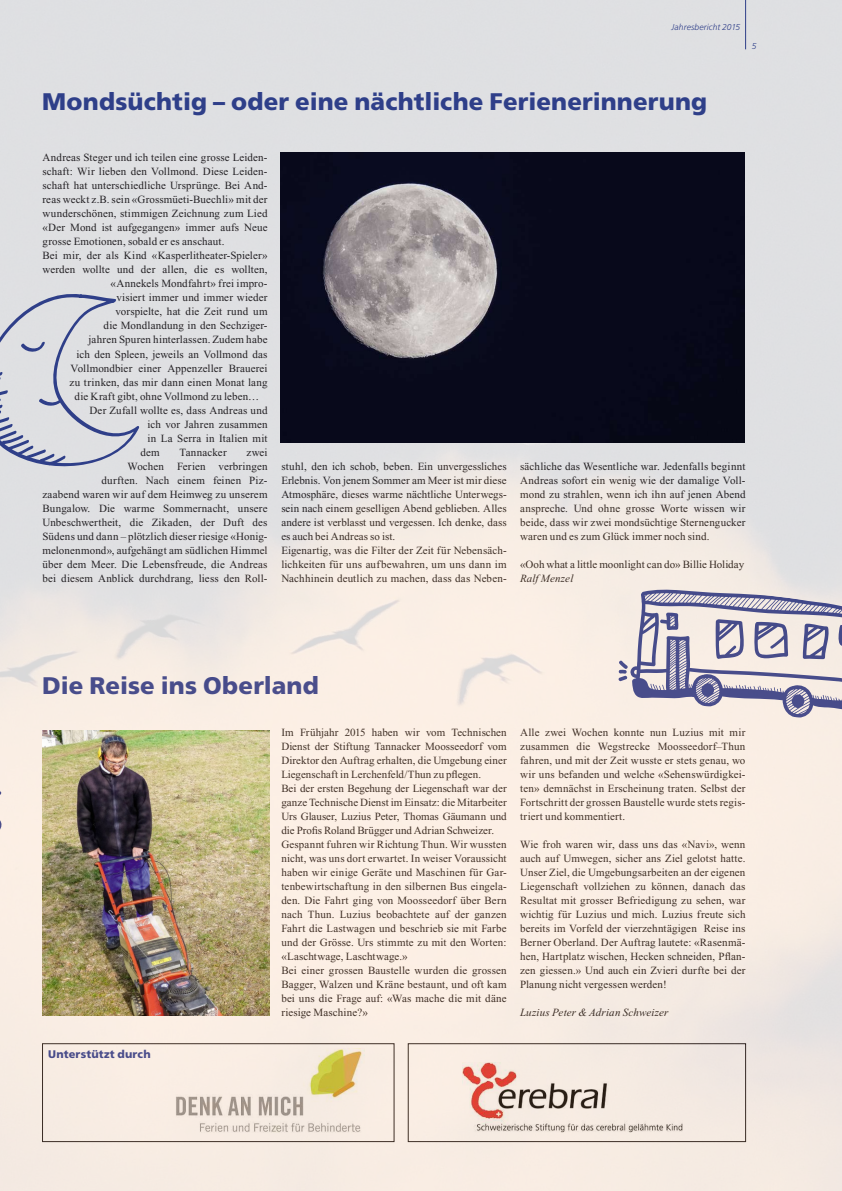
<style>
.page{position:relative;width:842px;height:1191px;background:#fff}
.page>*{position:absolute;margin:0;border:0;box-sizing:border-box;transform-origin:0 0}
.t1{font:900 24px "Frutiger";letter-spacing:.005em;color:#304296}
.t2{font:11px/14px "Times New Roman";letter-spacing:.01em;color:#231f20;text-align:justify}
.t3{font:italic 11px "Times New Roman";letter-spacing:.01em;color:#231f20}
.t4{font:900 11px "Frutiger";letter-spacing:.015em;color:#304296}
.t5{font:italic 300 8.5px "Frutiger";letter-spacing:.01em;color:#304296}
</style>
<div class="page">
<img style="left:0;top:0;width:842px;height:1191px">
<img style="left:281px;top:152px;width:464px;height:290px">
<img style="left:43px;top:730px;width:226px;height:285px">
<p class="t5" style="left:672px;top:23px;width:70px">Jahresbericht 2015</p>
<p class="t5" style="left:752px;top:42px;width:6px">5</p>
<h1 class="t1" style="left:42px;top:87px;width:666px">Mondsüchtig – oder eine nächtliche Ferienerinnerung</h1>
<p class="t2" style="left:43px;top:152px;width:227px">Andreas Steger und ich teilen eine grosse Leiden-</p>
<p class="t2" style="left:43px;top:166px;width:227px">schaft: Wir lieben den Vollmond. Diese Leiden-</p>
<p class="t2" style="left:43px;top:180px;width:227px">schaft hat unterschiedliche Ursprünge. Bei And-</p>
<p class="t2" style="left:43px;top:194px;width:226px">reas weckt z.B. sein «Grossmüeti-Buechli» mit der</p>
<p class="t2" style="left:43px;top:208px;width:227px">wunderschönen, stimmigen Zeichnung zum Lied</p>
<p class="t2" style="left:43px;top:222px;width:227px">«Der Mond ist aufgegangen» immer aufs Neue</p>
<p class="t2" style="left:43px;top:236px;width:183px">grosse Emotionen, sobald er es anschaut.</p>
<p class="t2" style="left:43px;top:250px;width:227px">Bei mir, der als Kind «Kasperlitheater-Spieler»</p>
<p class="t2" style="left:43px;top:264px;width:227px">werden wollte und der allen, die es wollten,</p>
<p class="t2" style="left:111px;top:278px;width:159px">«Annekels Mondfahrt» frei impro-</p>
<p class="t2" style="left:117px;top:292px;width:153px">visiert immer und immer wieder</p>
<p class="t2" style="left:116px;top:306px;width:154px">vorspielte, hat die Zeit rund um</p>
<p class="t2" style="left:104px;top:320px;width:166px">die Mondlandung in den Sechziger-</p>
<p class="t2" style="left:89px;top:334px;width:181px">jahren Spuren hinterlassen. Zudem habe</p>
<p class="t2" style="left:77px;top:348px;width:192px">ich den Spleen, jeweils an Vollmond das</p>
<p class="t2" style="left:71px;top:362px;width:199px">Vollmondbier einer Appenzeller Brauerei</p>
<p class="t2" style="left:70px;top:376px;width:200px">zu trinken, das mir dann einen Monat lang</p>
<p class="t2" style="left:75px;top:390px;width:186px">die Kraft gibt, ohne Vollmond zu leben…</p>
<p class="t2" style="left:90px;top:404px;width:180px">Der Zufall wollte es, dass Andreas und</p>
<p class="t2" style="left:148px;top:418px;width:122px">ich vor Jahren zusammen</p>
<p class="t2" style="left:148px;top:432px;width:121px">in La Serra in Italien mit</p>
<p class="t2" style="left:141px;top:446px;width:21px">dem</p>
<p class="t2" style="left:180px;top:446px;width:49px">Tannacker</p>
<p class="t2" style="left:43px;top:446px;width:227px;text-align:right">zwei<br>Wochen Ferien verbringen<br>durften. Nach einem feinen Piz-<br>zaabend waren wir auf dem Heimweg zu unserem Bungalow. Die warme Sommernacht, unsere Unbeschwertheit, die Zikaden, der Duft des Südens und dann – plötzlich dieser riesige «Honig&shy;melonenmond», aufgehängt am südlichen Himmel über dem Meer. Die Lebensfreude, die Andreas bei diesem Anblick durchdrang, liess den Roll-</p>
<p class="t2" style="left:281px;top:460px;width:227px;text-align:left">stuhl, den ich schob, beben. Ein unvergessliches Erlebnis. Von jenem Sommer am Meer ist mir diese Atmosphäre, dieses warme nächtliche Unterwegs&shy;sein nach einem geselligen Abend geblieben. Alles andere ist verblasst und vergessen. Ich denke, dass es auch bei Andreas so ist.<br>Eigenartig, was die Filter der Zeit für Nebensäch&shy;lichkeiten für uns aufbewahren, um uns dann im Nachhinein deutlich zu machen, dass das Neben-</p>
<p class="t2" style="left:520px;top:460px;width:227px">sächliche das Wesentliche war. Jedenfalls beginnt Andreas sofort ein wenig wie der damalige Voll&shy;mond zu strahlen, wenn ich ihn auf jenen Abend anspreche. Und ohne grosse Worte wissen wir beide, dass wir zwei mondsüchtige Sternengucker waren und es zum Glück immer noch sind.</p>
<p class="t2" style="left:520px;top:558px;width:226px">«Ooh what a little moonlight can do» Billie Holiday</p>
<p class="t3" style="left:520px;top:572px;width:55px">Ralf Menzel</p>
<h1 class="t1" style="left:42px;top:671px;width:278px">Die Reise ins Oberland</h1>
<p class="t4" style="left:48px;top:1047px;width:104px">Unterstützt durch</p>
<p class="t2" style="left:281px;top:726px;width:227px;text-align:left">Im Frühjahr 2015 haben wir vom Technischen Dienst der Stiftung Tannacker Moosseedorf vom Direktor den Auftrag erhalten, die Umgebung einer Liegenschaft in Lerchenfeld/Thun zu pflegen.<br>Bei der ersten Begehung der Liegenschaft war der ganze Technische Dienst im Einsatz: die Mitarbeiter Urs Glauser, Luzius Peter, Thomas Gäumann und die Profis Roland Brügger und Adrian Schweizer.<br>Gespannt fuhren wir Richtung Thun. Wir wussten nicht, was uns dort erwartet. In weiser Voraussicht haben wir einige Geräte und Maschinen für Gar&shy;tenbewirtschaftung in den silbernen Bus eingela&shy;den. Die Fahrt ging von Moosseedorf über Bern nach Thun. Luzius beobachtete auf der ganzen Fahrt die Lastwagen und beschrieb sie mit Farbe und der Grösse. Urs stimmte zu mit den Worten: «Laschtwage, Laschtwage.»<br>Bei einer grossen Baustelle wurden die grossen Bagger, Walzen und Kräne bestaunt, und oft kam bei uns die Frage auf: «Was mache die mit däne riesige Maschine?»</p>
<p class="t2" style="left:520px;top:726px;width:227px">Alle zwei Wochen konnte nun Luzius mit mir zusammen die Wegstrecke Moosseedorf–Thun fahren, und mit der Zeit wusste er stets genau, wo wir uns befanden und welche «Sehenswürdigkei&shy;ten» demnächst in Erscheinung traten. Selbst der Fortschritt der grossen Baustelle wurde stets regis&shy;triert und kommentiert.</p>
<p class="t2" style="left:520px;top:838px;width:227px">Wie froh waren wir, dass uns das «Navi», wenn auch auf Umwegen, sicher ans Ziel gelotst hatte.<br>Unser Ziel, die Umgebungsarbeiten an der eigenen Liegenschaft vollziehen zu können, danach das Resultat mit grosser Befriedigung zu sehen, war wichtig für Luzius und mich. Luzius freute sich bereits im Vorfeld der vierzehntägigen Reise ins Berner Oberland. Der Auftrag lautete: «Rasenmä&shy;hen, Hartplatz wischen, Hecken schneiden, Pflan&shy;zen giessen.» Und auch ein Zvieri durfte bei der Planung nicht vergessen werden!</p>
<p class="t3" style="left:520px;top:1006px;width:150px">Luzius Peter &amp; Adrian Schweizer</p>
</div>
